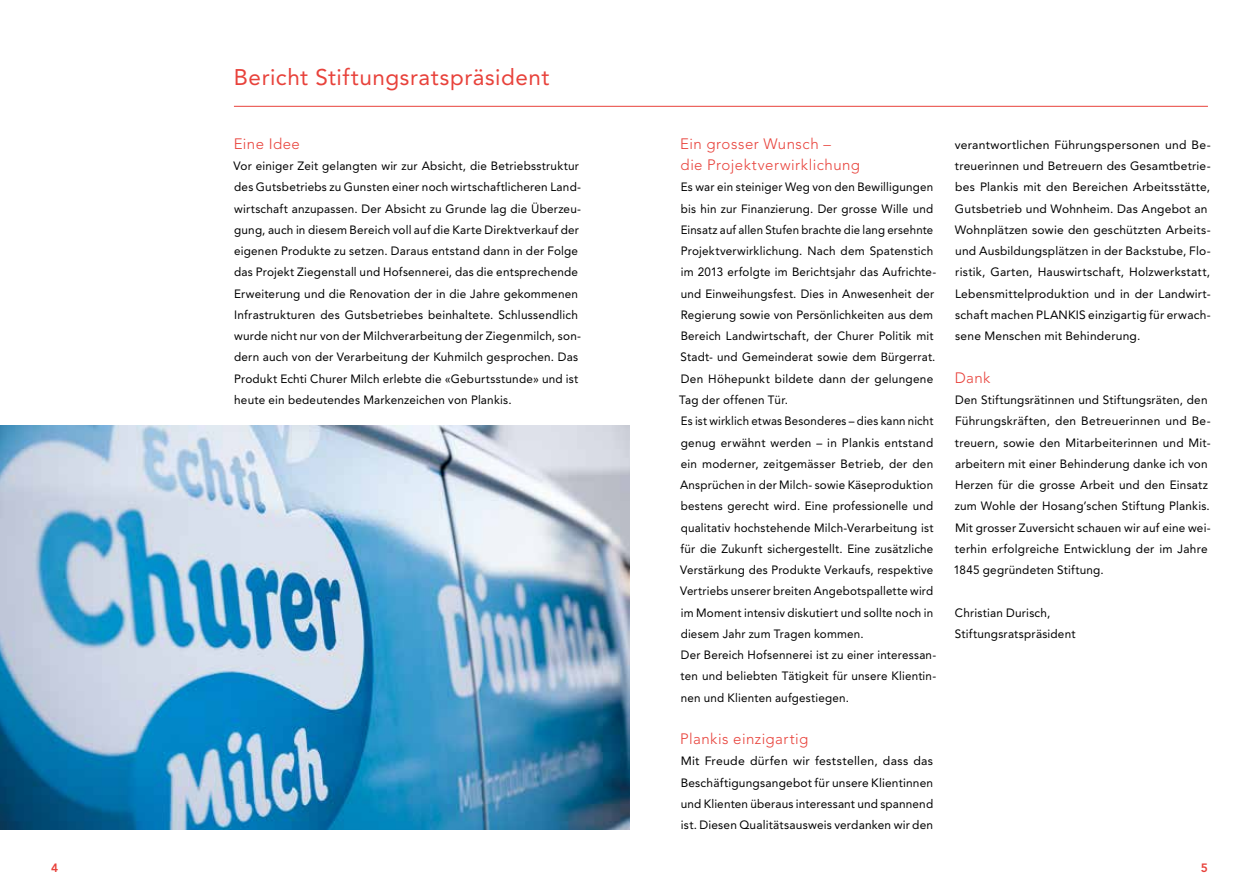
<style>
.page{position:relative;width:1259px;height:893px;background:#fff}
.page>*{position:absolute;margin:0;border:0;box-sizing:border-box;transform-origin:0 0}
.t1{font:22.5px "Avenir LT";letter-spacing:.025em;color:#e8423b}
.t2{font:300 15px/21.3px "Avenir LT";letter-spacing:.03em;color:#e8423b}
.t3{font:12px/21.3px "Avenir LT";letter-spacing:.015em;color:#000}
.t4{font:800 12px "Avenir LT";color:#e8423b}
</style>
<div class="page">
<hr style="left:234px;top:106px;width:974px;height:1px;background:#e8423b">
<img style="left:0;top:425px;width:629px;height:404px">
<h1 class="t1" style="left:234px;top:64px;width:317px">Bericht Stiftungsratspräsident</h1>
<p class="t2" style="left:234px;top:133px;width:68px">Eine Idee</p>
<p class="t3" style="left:234px;top:155px;width:349px">Vor einiger Zeit gelangten wir zur Absicht, die Betriebsstruktur des Gutsbetriebs zu Gunsten einer noch wirtschaftlicheren Land&shy;wirtschaft anzupassen. Der Absicht zu Grunde lag die Überzeu&shy;gung, auch in diesem Bereich voll auf die Karte Direktverkauf der eigenen Produkte zu setzen. Daraus entstand dann in der Folge das Projekt Ziegenstall und Hofsennerei, das die entsprechende Erweiterung und die Renovation der in die Jahre gekommenen Infrastrukturen des Gutsbetriebes beinhaltete. Schlussendlich wurde nicht nur von der Milchverarbeitung der Ziegenmilch, son&shy;dern auch von der Verarbeitung der Kuhmilch gesprochen. Das Produkt Echti Churer Milch erlebte die «Geburtsstunde» und ist heute ein bedeutendes Markenzeichen von Plankis.</p>
<p class="t2" style="left:680px;top:133px;width:181px">Ein grosser Wunsch –<br>die Projektverwirklichung</p>
<p class="t3" style="left:679px;top:177px;width:258px">Es war ein steiniger Weg von den Bewilligungen bis hin zur Finanzierung. Der grosse Wille und Einsatz auf allen Stufen brachte die lang ersehnte Projektverwirklichung. Nach dem Spatenstich im 2013 erfolgte im Berichtsjahr das Aufrichte&shy;und Einweihungsfest. Dies in Anwesenheit der Regierung sowie von Persönlichkeiten aus dem Bereich Landwirtschaft, der Churer Politik mit Stadt- und Gemeinderat sowie dem Bürgerrat.<br>Den Höhepunkt bildete dann der gelungene Tag der offenen Tür.<br>Es ist wirklich etwas Besonderes – dies kann nicht genug erwähnt werden – in Plankis entstand ein moderner, zeitgemässer Betrieb, der den Ansprüchen in der Milch- sowie Käseproduktion bestens gerecht wird. Eine professionelle und qualitativ hochstehende Milch-Verarbeitung ist für die Zukunft sichergestellt. Eine zusätzliche Verstärkung des Produkte Verkaufs, respektive Vertriebs unserer breiten Angebotspallette wird im Moment intensiv diskutiert und sollte noch in diesem Jahr zum Tragen kommen.<br>Der Bereich Hofsennerei ist zu einer interessan&shy;ten und beliebten Tätigkeit für unsere Klientin&shy;nen und Klienten aufgestiegen.</p>
<p class="t2" style="left:680px;top:728px;width:129px">Plankis einzigartig</p>
<p class="t3" style="left:680px;top:751px;width:254px;text-align:justify">Mit Freude dürfen wir feststellen, dass das Beschäftigungsangebot für unsere Klientinnen und Klienten überaus interessant und spannend ist. Diesen Qualitätsausweis verdanken wir den</p>
<p class="t3" style="left:955px;top:134px;width:257px">verantwortlichen Führungspersonen und Be&shy;treuerinnen und Betreuern des Gesamtbetrie&shy;bes Plankis mit den Bereichen Arbeitsstätte, Gutsbetrieb und Wohnheim. Das Angebot an Wohnplätzen sowie den geschützten Arbeits&shy;und Ausbildungsplätzen in der Backstube, Flo&shy;ristik, Garten, Hauswirtschaft, Holzwerkstatt, Lebensmittelproduktion und in der Landwirt&shy;schaft machen PLANKIS einzigartig für erwach&shy;sene Menschen mit Behinderung.</p>
<p class="t2" style="left:954px;top:367px;width:37px">Dank</p>
<p class="t3" style="left:953px;top:389px;width:259px">Den Stiftungsrätinnen und Stiftungsräten, den Führungskräften, den Betreuerinnen und Be&shy;treuern, sowie den Mitarbeiterinnen und Mit&shy;arbeitern mit einer Behinderung danke ich von Herzen für die grosse Arbeit und den Einsatz zum Wohle der Hosang’schen Stiftung Plankis.<br>Mit grosser Zuversicht schauen wir auf eine wei&shy;terhin erfolgreiche Entwicklung der im Jahre 1845 gegründeten Stiftung.</p>
<p class="t3" style="left:955px;top:602px;width:122px">Christian Durisch,<br>Stiftungsratspräsident</p>
<p class="t4" style="left:51px;top:860px;width:9px">4</p>
<p class="t4" style="left:1200px;top:860px;width:9px">5</p>
</div>
